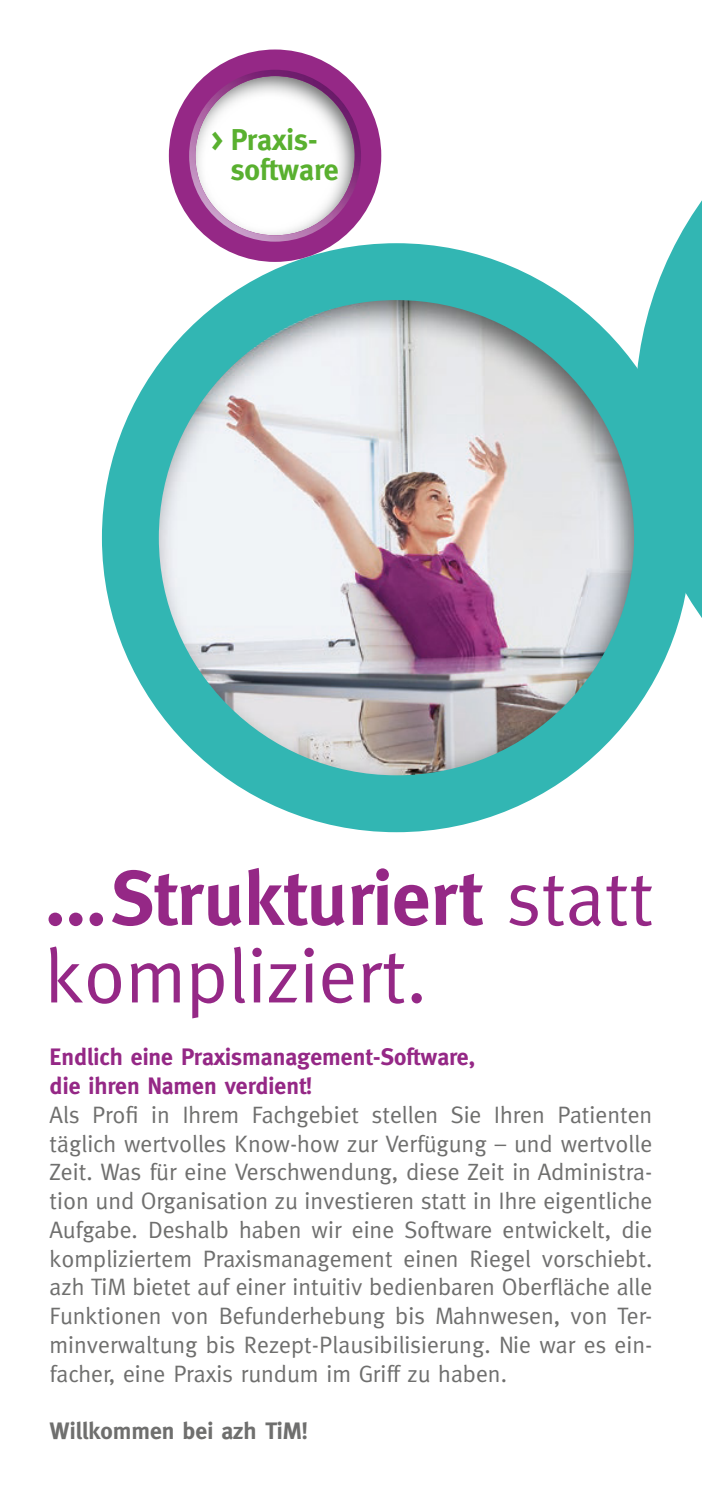
<style>
.page{position:relative;width:702px;height:1489px;background:#fff}
.page>*{position:absolute;margin:0;border:0;box-sizing:border-box;transform-origin:0 0}
.t1{font:76.75px/77.5px "Meta";color:#952886}
.t2{font:700 30px/30px "Meta";color:#59b02f}
.t3{font:23.75px/28.8px "Meta";color:#6f6f6e}
.t4{font:700 23.75px "Meta";color:#6f6f6e}
.s1{font-weight:700}
.s2{font-weight:700;color:#952886}
</style>
<div class="page">
<div style="left:102px;top:243px;width:589px;height:589px;background:#32b6b3;border-radius:50%"></div>
<div style="left:169px;top:49px;width:212px;height:213px;background:#952886;border-radius:50%"></div>
<img style="left:189px;top:70px;width:172px;height:172px">
<img style="left:159px;top:300px;width:475px;height:475px;border-radius:237px">
<svg style="left:635px;top:200px;width:67px;height:511px;fill:#32b6b3"></svg>
<p class="t2" style="left:231px;top:124px;width:110px;text-indent:-20px">&gt; Praxis&shy;software</p>
<p class="t1" style="left:45px;top:858px;width:610px"><span class="s1">...Strukturiert</span> statt kompliziert.</p>
<p class="t3" style="left:50px;top:1042px;width:604px"><span class="s2">Endlich eine Praxismanagement-Software,<br>die ihren Namen verdient!<br></span>Als Profi in Ihrem Fachgebiet stellen Sie Ihren Patienten täglich wertvolles Know-how zur Verfügung – und wertvolle Zeit. Was für eine Verschwendung, diese Zeit in Administra&shy;tion und Organisation zu investieren statt in Ihre eigentliche Aufgabe. Deshalb haben wir eine Software entwickelt, die kompliziertem Praxismanagement einen Riegel vorschiebt. azh TiM bietet auf einer intuitiv bedienbaren Oberfläche alle Funktionen von Befunderhebung bis Mahnwesen, von Ter&shy;minverwaltung bis Rezept-Plausibilisierung. Nie war es ein&shy;facher, eine Praxis rundum im Griff zu haben.</p>
<p class="t4" style="left:50px;top:1417px;width:260px">Willkommen bei azh TiM!</p>
</div>
